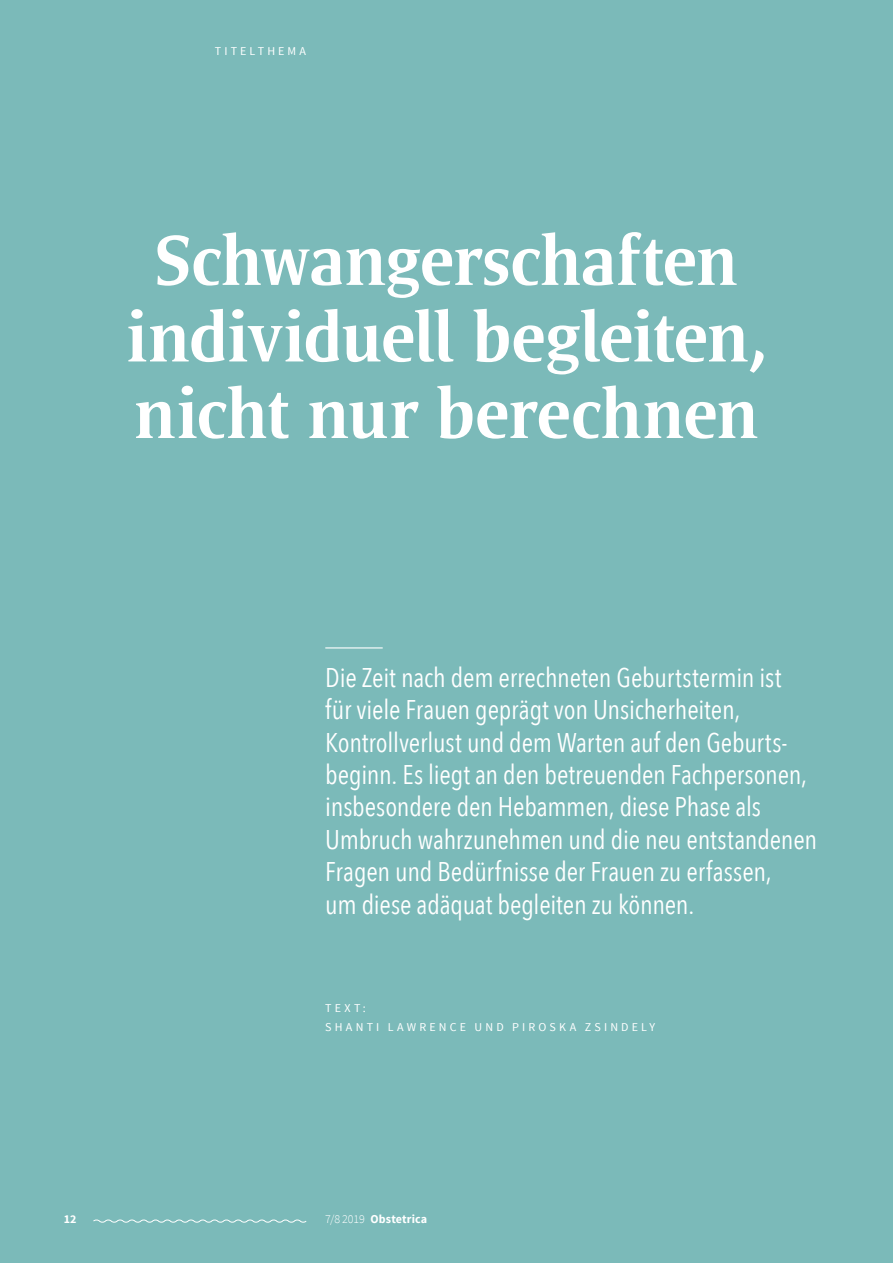
<style>
.page{position:relative;width:893px;height:1263px;background:#7bbab9}
.page>*{position:absolute;margin:0;border:0;box-sizing:border-box;transform-origin:0 0}
.t1{font:500 72px/76.5px "Satero Serif LT Pro";letter-spacing:-.015em;color:#fff;text-align:center}
.t2{font:27px/32.4px "Avenir Next Condensed";letter-spacing:-.01em;color:#fff}
.t3{font:12px/19.2px "Source Sans Pro";letter-spacing:.265em;color:#fff}
.t4{font:700 12px "Source Sans Pro";letter-spacing:.01em;color:#fff}
.s1{font-weight:300}
</style>
<div class="page">
<hr style="left:325px;top:647px;width:58px;height:1px;background:#fff">
<svg style="left:93px;top:1219px;width:214px;height:4px"></svg>
<p class="t3" style="left:215px;top:41px;width:63px">TITE LTHEM</p>
<p class="t3" style="left:300px;top:41px;width:8px">A</p>
<h1 class="t1" style="left:126px;top:222px;width:642px">Schwangerschaften individuell begleiten, nicht nur berechnen</h1>
<p class="t2" style="left:325px;top:660px;width:493px">Die Zeit nach dem errechneten Geburtstermin ist<br>für viele Frauen geprägt von Unsicherheiten, Kontrollverlust und dem Warten auf den Geburts&shy;beginn. Es liegt an den betreuenden Fachpersonen, insbesondere den Hebammen, diese Phase als Umbruch wahrzunehmen und die neu entstandenen Fragen und Bedürfnisse der Frauen zu erfassen,<br>um diese adäquat begleiten zu können.</p>
<p class="t3" style="left:325px;top:999px;width:42px">TEXT:<br>SHANTI</p>
<p class="t3" style="left:388px;top:1018px;width:107px">LA WR EN CE UND</p>
<p class="t3" style="left:512px;top:1018px;width:19px">P IRO</p>
<p class="t3" style="left:549px;top:1018px;width:64px">SKA ZSIND</p>
<p class="t3" style="left:632px;top:1018px;width:25px">ELY</p>
<p class="t4" style="left:64px;top:1211px;width:14px">12</p>
<p class="t4" style="left:325px;top:1211px;width:103px"><span class="s1">7/8 2019</span> Obstetrica</p>
</div>
